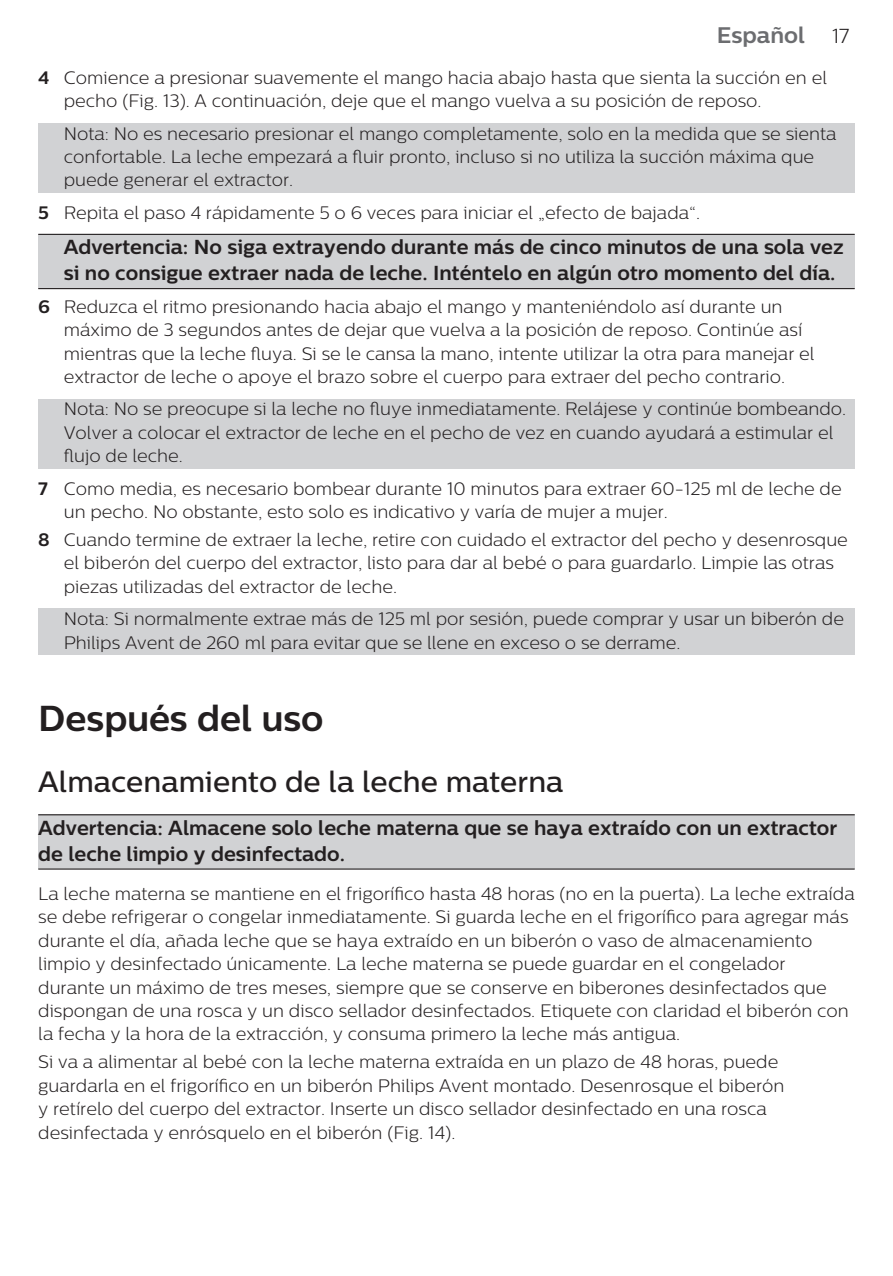
<style>
.page{position:relative;width:893px;height:1276px;background:#fff}
.page>*{position:absolute;margin:0;border:0;box-sizing:border-box;transform-origin:0 0}
.t1{font:700 36px "Centrale Sans";color:#231f20}
.t2{font:500 29.25px "Centrale Sans";color:#231f20}
.t3{font:700 22.5px "Centrale Sans";color:#6c6d70}
.t4{font:700 20.25px/26.3px "Centrale Sans";color:#231f20}
.t5{font:300 18px/23.4px "Centrale Sans";color:#231f20}
.s1{font-weight:300;font-size:20.25px;color:#231f20}
.s2{font-weight:700}
</style>
<div class="page">
<div style="left:38px;top:123px;width:817px;height:70px;background:#d1d2d4"></div>
<div style="left:38px;top:234px;width:817px;height:55px;background:#d1d2d4"></div>
<hr style="left:38px;top:234px;width:817px;height:1px;background:#231f20">
<hr style="left:38px;top:288px;width:817px;height:1px;background:#231f20">
<div style="left:38px;top:399px;width:817px;height:70px;background:#d1d2d4"></div>
<div style="left:38px;top:608px;width:817px;height:47px;background:#d1d2d4"></div>
<div style="left:38px;top:814px;width:817px;height:55px;background:#d1d2d4"></div>
<hr style="left:38px;top:814px;width:817px;height:1px;background:#231f20">
<hr style="left:38px;top:868px;width:817px;height:1px;background:#231f20">
<p class="t3" style="left:717px;top:22px;width:134px">Español <span class="s1">17</span></p>
<p class="t5" style="left:64px;top:65px;width:765px;text-indent:-26px"><span class="s2">4</span> Comience a presionar suavemente el mango hacia abajo hasta que sienta la succión en el pecho (Fig. 13). A continuación, deje que el mango vuelva a su posición de reposo.</p>
<p class="t5" style="left:64px;top:121px;width:774px">Nota: No es necesario presionar el mango completamente, solo en la medida que se sienta confortable. La leche empezará a fluir pronto, incluso si no utiliza la succión máxima que puede generar el extractor.</p>
<p class="t5" style="left:38px;top:200px;width:663px"><span class="s2">5</span> Repita el paso 4 rápidamente 5 o 6 veces para iniciar el „efecto de bajada“.</p>
<p class="t4" style="left:64px;top:233px;width:781px">Advertencia: No siga extrayendo durante más de cinco minutos de una sola vez si no consigue extraer nada de leche. Inténtelo en algún otro momento del día.</p>
<p class="t5" style="left:64px;top:295px;width:752px;text-indent:-26px"><span class="s2">6</span> Reduzca el ritmo presionando hacia abajo el mango y manteniéndolo así durante un máximo de 3 segundos antes de dejar que vuelva a la posición de reposo. Continúe así mientras que la leche fluya. Si se le cansa la mano, intente utilizar la otra para manejar el extractor de leche o apoye el brazo sobre el cuerpo para extraer del pecho contrario.</p>
<p class="t5" style="left:64px;top:397px;width:784px">Nota: No se preocupe si la leche no fluye inmediatamente. Relájese y continúe bombeando.<br>Volver a colocar el extractor de leche en el pecho de vez en cuando ayudará a estimular el flujo de leche.</p>
<p class="t5" style="left:64px;top:476px;width:779px;text-indent:-26px"><span class="s2">7</span> Como media, es necesario bombear durante 10 minutos para extraer 60-125 ml de leche de un pecho. No obstante, esto solo es indicativo y varía de mujer a mujer.</p>
<p class="t5" style="left:64px;top:528px;width:786px;text-indent:-26px"><span class="s2">8</span> Cuando termine de extraer la leche, retire con cuidado el extractor del pecho y desenrosque el biberón del cuerpo del extractor, listo para dar al bebé o para guardarlo. Limpie las otras piezas utilizadas del extractor de leche.</p>
<p class="t5" style="left:64px;top:607px;width:782px">Nota: Si normalmente extrae más de 125 ml por sesión, puede comprar y usar un biberón de<br>Philips Avent de 260 ml para evitar que se llene en exceso o se derrame.</p>
<h1 class="t1" style="left:38px;top:696px;width:287px">Después del uso</h1>
<h2 class="t2" style="left:38px;top:765px;width:527px">Almacenamiento de la leche materna</h2>
<p class="t4" style="left:38px;top:814px;width:800px">Advertencia: Almacene solo leche materna que se haya extraído con un extractor de leche limpio y desinfectado.</p>
<p class="t5" style="left:38px;top:882px;width:818px">La leche materna se mantiene en el frigorífico hasta 48 horas (no en la puerta). La leche extraída se debe refrigerar o congelar inmediatamente. Si guarda leche en el frigorífico para agregar más durante el día, añada leche que se haya extraído en un biberón o vaso de almacenamiento limpio y desinfectado únicamente. La leche materna se puede guardar en el congelador durante un máximo de tres meses, siempre que se conserve en biberones desinfectados que dispongan de una rosca y un disco sellador desinfectados. Etiquete con claridad el biberón con la fecha y la hora de la extracción, y consuma primero la leche más antigua.</p>
<p class="t5" style="left:38px;top:1050px;width:748px">Si va a alimentar al bebé con la leche materna extraída en un plazo de 48 horas, puede guardarla en el frigorífico en un biberón Philips Avent montado. Desenrosque el biberón y retírelo del cuerpo del extractor. Inserte un disco sellador desinfectado en una rosca desinfectada y enrósquelo en el biberón (Fig. 14).</p>
</div>
